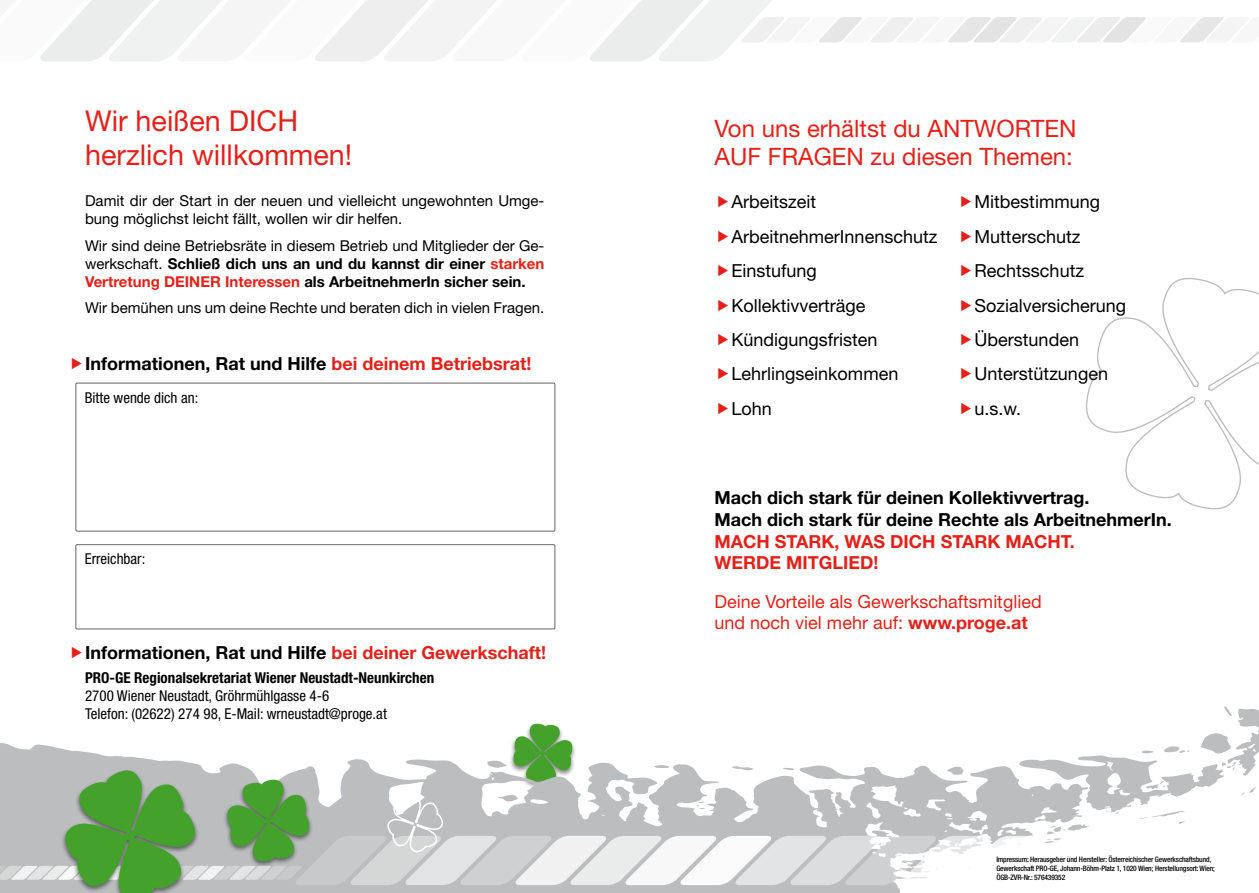
<style>
.page{position:relative;width:1259px;height:893px;background:#fff}
.page>*{position:absolute;margin:0;border:0;box-sizing:border-box;transform-origin:0 0}
.t1{font:28.8px/34.2px "Helvetica Neue LT Std";color:#e32119}
.t2{font:24px/28.5px "Helvetica Neue LT Std";color:#e32119}
.t3{font:18px/34.3px "Helvetica Neue LT Std";color:#000}
.t4{font:700 18px/21.6px "Helvetica Neue LT Std";color:#000}
.t5{font:18px/21.6px "Helvetica Neue LT Std";color:#e32119}
.t6{font:700 18px/21.6px "Helvetica Neue LT Std";color:#e32119}
.t7{font:15px/18px "Helvetica Neue LT Std";color:#000}
.t8{font:condensed 15px/18px "Helvetica Neue LT Std";color:#000}
.t9{font:700 condensed 15px "Helvetica Neue LT Std";color:#000}
.t10{font:500 condensed 7.5px/9px "Helvetica Neue LT Std";letter-spacing:-.02em;color:#000}
.s1{font-weight:700}
.s2{font-weight:700;color:#e32119}
.s3{color:#e32119}
</style>
<div class="page">
<svg style="left:40px;top:0;width:1209px;height:62px"></svg>
<svg style="left:1086px;top:277px;width:173px;height:233px"></svg>
<svg style="left:0;top:706px;width:1259px;height:187px"></svg>
<div style="left:75px;top:383px;width:480px;height:148px;border:1px solid #646567"></div>
<div style="left:75px;top:544px;width:480px;height:85px;border:1px solid #646567"></div>
<h1 class="t1" style="left:85px;top:103px;width:269px">Wir heißen DICH herzlich willkommen!</h1>
<p class="t7" style="left:85px;top:192px;width:461px">Damit dir der Start in der neuen und vielleicht ungewohnten Umge&shy;bung möglichst leicht fällt, wollen wir dir helfen.</p>
<p class="t7" style="left:85px;top:236px;width:461px;text-align:justify">Wir sind deine Betriebsräte in diesem Betrieb und Mitglieder der Ge&shy;werkschaft. <span class="s1">Schließ dich uns an und du kannst dir einer</span> <span class="s2">starken Vertretung DEINER Interessen</span> <span class="s1">als ArbeitnehmerIn sicher sein.</span></p>
<p class="t7" style="left:85px;top:299px;width:461px">Wir bemühen uns um deine Rechte und beraten dich in vielen Fragen.</p>
<p class="t4" style="left:85px;top:352px;width:448px">Informationen, Rat und Hilfe <span class="s3">bei deinem Betriebsrat!</span></p>
<p class="t8" style="left:85px;top:388px;width:115px">Bitte wende dich an:</p>
<p class="t8" style="left:85px;top:550px;width:62px">Erreichbar:</p>
<p class="t4" style="left:85px;top:641px;width:462px">Informationen, Rat und Hilfe <span class="s3">bei deiner Gewerkschaft!</span></p>
<p class="t9" style="left:85px;top:668px;width:351px">PRO-GE Regionalsekretariat Wiener Neustadt-Neunkirchen</p>
<p class="t8" style="left:85px;top:686px;width:303px">2700 Wiener Neustadt, Gröhrmühlgasse 4-6<br>Telefon: (02622) 274 98, E-Mail: wrneustadt@proge.at</p>
<h2 class="t2" style="left:714px;top:114px;width:363px">Von uns erhältst du ANTWORTEN<br>AUF FRAGEN zu diesen Themen:</h2>
<p class="t3" style="left:731px;top:185px;width:207px">Arbeitszeit<br>ArbeitnehmerInnenschutz<br>Einstufung<br>Kollektivverträge<br>Kündigungsfristen<br>Lehrlingseinkommen<br>Lohn</p>
<p class="t3" style="left:974px;top:185px;width:153px">Mitbestimmung<br>Mutterschutz<br>Rechtsschutz<br>Sozialversicherung<br>Überstunden<br>Unterstützungen u.s.w.</p>
<p class="t4" style="left:714px;top:487px;width:459px">Mach dich stark für deinen Kollektivvertrag.<br>Mach dich stark für deine Rechte als ArbeitnehmerIn.</p>
<p class="t6" style="left:714px;top:530px;width:362px">MACH STARK, WAS DICH STARK MACHT.<br>WERDE MITGLIED!</p>
<p class="t5" style="left:714px;top:590px;width:329px">Deine Vorteile als Gewerkschaftsmitglied und noch viel mehr auf: <span class="s1">www.proge.at</span></p>
<p class="t10" style="left:996px;top:854px;width:220px">Impressum: Herausgeber und Hersteller: Österreichischer Gewerkschaftsbund,<br>Gewerkschaft PRO-GE, Johann-Böhm-Platz 1, 1020 Wien; Herstellungsort: Wien;<br>ÖGB-ZVR-Nr.: 576439352</p>
</div>
